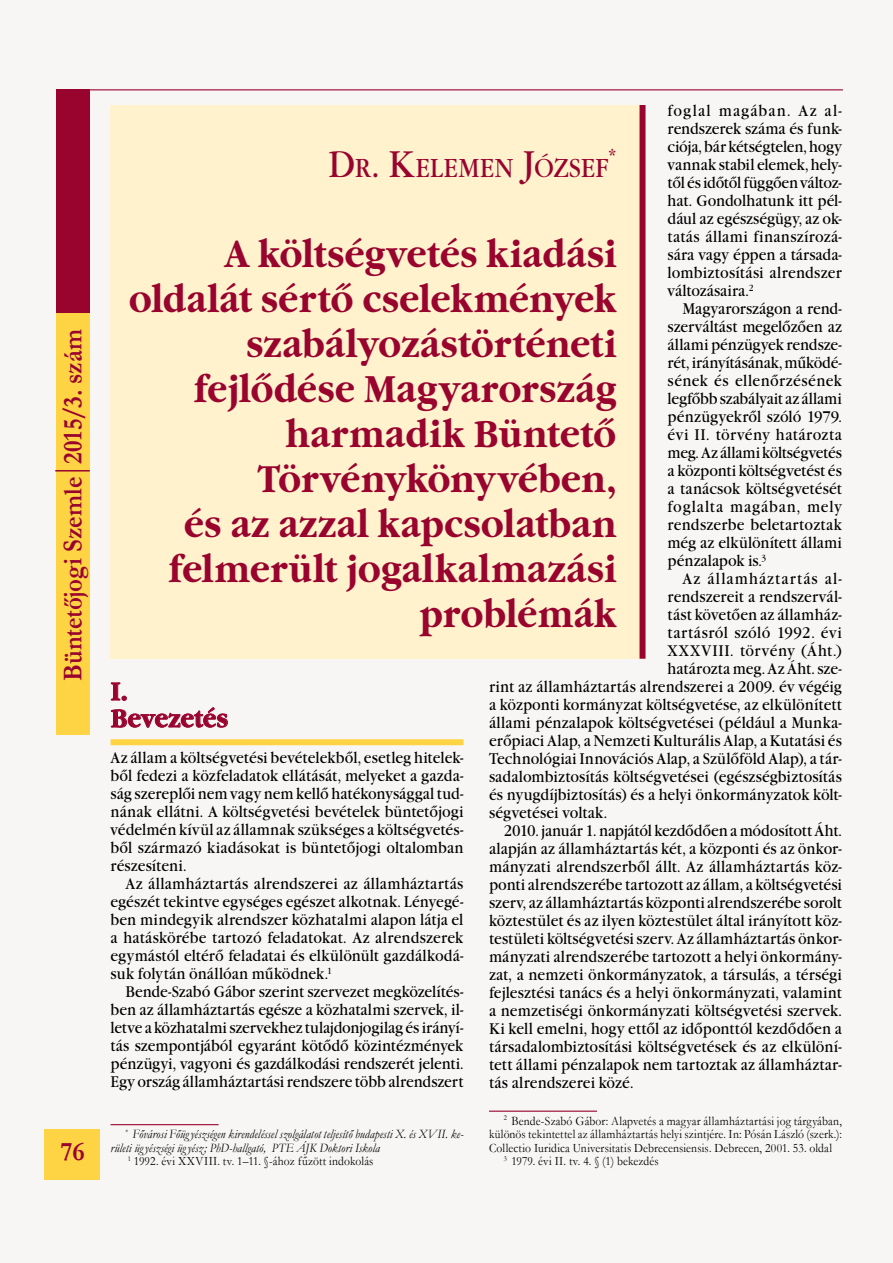
<style>
.page{position:relative;width:893px;height:1263px;background:#fff}
.page>*{position:absolute;margin:0;border:0;box-sizing:border-box;transform-origin:0 0}
.t1{font:700 38.55px/45px "Garamond PFL";letter-spacing:-.005em;color:#99042f;text-align:right;scale:.91 1}
.t2{font:700 27.3px "Garamond";letter-spacing:-.005em;color:#99042f;scale:.91 1}
.t3{font:27px "Garamond PFL";color:#99042f;scale:.91 1}
.t4{font:700 27px "Garamond";color:#99042f}
.t5{font:700 25.65px/27px "Garamond PFL";color:#99042f;scale:.91 1}
.t6{font:22.35px "Garamond PFL";color:#99042f;scale:.91 1}
.t7{font:16.05px/18px "Garamond PFL";letter-spacing:.005em;color:#000;text-align:justify;scale:.91 1}
.t8{font:16.05px "Garamond PFL";letter-spacing:-.015em;color:#000;scale:.91 1}
.t9{font:16.05px "Garamond PFL";letter-spacing:.03em;color:#000;scale:.91 1}
.t10{font:16.05px "Garamond PFL";letter-spacing:.045em;color:#000;scale:.91 1}
.t11{font:16.05px "Garamond PFL";letter-spacing:.08em;color:#000;scale:.91 1}
.t12{font:12.9px "Garamond";letter-spacing:.015em;color:#000;scale:.91 1}
.t13{font:italic 12.9px "Garamond";letter-spacing:.01em;color:#000;scale:.91 1}
.s1{font-size:38.55px}
</style>
<div class="page">
<div style="left:45px;top:1129px;width:55px;height:51px;background:#ffd444"></div>
<hr style="left:56px;top:89px;width:787px;height:1px;background:#99042f">
<div style="left:56px;top:311px;width:34px;height:424px;background:#ffd444"></div>
<div style="left:56px;top:90px;width:34px;height:223px;background:#99042f"></div>
<hr style="left:55px;top:470px;width:35px;height:1px;background:#99042f">
<hr style="left:489px;top:1110px;width:108px;height:2px;background:#99042f">
<div style="left:111px;top:105px;width:533px;height:554px;background:#fff2cd"></div>
<div style="left:639px;top:105px;width:6px;height:554px;background:#99042f"></div>
<svg style="left:111px;top:682px;width:16px;height:19px"></svg>
<svg style="left:111px;top:707px;width:117px;height:21px"></svg>
<hr style="left:111px;top:1124px;width:108px;height:1px;background:#99042f">
<div style="left:111px;top:739px;width:352px;height:6px;background:#ffd444"></div>
<h2 class="t2" style="left:54px;top:681px;width:388px;rotate:-90deg">Büntetőjogi Szemle 2015/3. szám</h2>
<h3 class="t4" style="left:61px;top:1133px;width:26px">76</h3>
<p class="t7" style="left:668px;top:102px;width:193px">foglal magában. Az al&shy;rendszerek száma és funk&shy;ciója, bár kétségtelen, hogy vannak stabil elemek, hely&shy;től és időtől függően változ&shy;hat. Gondolhatunk itt pél&shy;dául az egészségügy, az ok&shy;tatás állami finanszírozá&shy;sára vagy éppen a társada&shy;lombiztosítási alrendszer változásaira.<sup>2</sup></p>
<p class="t7" style="left:668px;top:300px;width:193px;text-indent:15px">Magyarországon a rend&shy;szerváltást megelőzően az állami pénzügyek rendsze&shy;rét, irányításának, működé&shy;sének és ellenőrzésének legfőbb szabályait az állami pénzügyekről szóló 1979. évi II. törvény határozta meg. Az állami költségvetés a központi költségvetést és a tanácsok költségvetését foglalta magában, mely rendszerbe beletartoztak még az elkülönített állami pénzalapok is.<sup>3</sup></p>
<p class="t11" style="left:682px;top:570px;width:177px">Az államháztartás al-</p>
<p class="t7" style="left:668px;top:588px;width:193px">rendszereit a rendszervál-</p>
<p class="t7" style="left:668px;top:606px;width:193px">tást követően az államház-</p>
<p class="t9" style="left:668px;top:624px;width:193px">tartásról szóló 1992. évi</p>
<p class="t10" style="left:668px;top:642px;width:193px">XXXVIII. törvény (Áht.)</p>
<p class="t7" style="left:668px;top:660px;width:193px">határozta meg. Az Áht. sze-</p>
<p class="t7" style="left:489px;top:678px;width:389px">rint az államháztartás alrendszerei a 2009. év végéig</p>
<p class="t7" style="left:489px;top:696px;width:389px">a központi kormányzat költségvetése, az elkülönített</p>
<p class="t7" style="left:489px;top:714px;width:389px">állami pénzalapok költségvetései (például a Munka-</p>
<p class="t7" style="left:489px;top:732px;width:389px">erőpiaci Alap, a Nemzeti Kulturális Alap, a Kutatási és</p>
<p class="t7" style="left:489px;top:750px;width:389px">Technológiai Innovációs Alap, a Szülőföld Alap), a tár-</p>
<p class="t7" style="left:489px;top:768px;width:389px">sadalombiztosítás költségvetései (egészségbiztosítás</p>
<p class="t7" style="left:489px;top:786px;width:389px">és nyugdíjbiztosítás) és a helyi önkormányzatok költ-</p>
<p class="t7" style="left:489px;top:804px;width:131px">ségvetései voltak.</p>
<p class="t8" style="left:504px;top:822px;width:373px">2010. január 1. napjától kezdődően a módosított Áht.</p>
<p class="t7" style="left:489px;top:840px;width:389px">alapján az államháztartás két, a központi és az önkor-</p>
<p class="t7" style="left:489px;top:858px;width:389px">mányzati alrendszerből állt. Az államháztartás köz-</p>
<p class="t7" style="left:489px;top:876px;width:389px">ponti alrendszerébe tartozott az állam, a költségvetési</p>
<p class="t7" style="left:489px;top:894px;width:389px">szerv, az államháztartás központi alrendszerébe sorolt</p>
<p class="t7" style="left:489px;top:912px;width:389px">köztestület és az ilyen köztestület által irányított köz-</p>
<p class="t7" style="left:489px;top:930px;width:389px">testületi költségvetési szerv. Az államháztartás önkor-</p>
<p class="t7" style="left:489px;top:948px;width:389px">mányzati alrendszerébe tartozott a helyi önkormány-</p>
<p class="t7" style="left:489px;top:966px;width:389px">zat, a nemzeti önkormányzatok, a társulás, a térségi</p>
<p class="t7" style="left:489px;top:984px;width:389px">fejlesztési tanács és a helyi önkormányzati, valamint</p>
<p class="t7" style="left:489px;top:1002px;width:389px">a nemzetiségi önkormányzati költségvetési szervek.</p>
<p class="t7" style="left:489px;top:1020px;width:389px">Ki kell emelni, hogy ettől az időponttól kezdődően a</p>
<p class="t7" style="left:489px;top:1038px;width:389px">társadalombiztosítási költségvetések és az elkülöní-</p>
<p class="t7" style="left:489px;top:1056px;width:389px">tett állami pénzalapok nem tartoztak az államháztar-</p>
<p class="t7" style="left:489px;top:1074px;width:160px">tás alrendszerei közé.</p>
<p class="t12" style="left:504px;top:1112px;width:373px"><sup>2</sup> Bende-Szabó Gábor: Alapvetés a magyar államháztartási jog tárgyában,</p>
<p class="t12" style="left:489px;top:1125px;width:389px">különös tekintettel az államháztartás helyi szintjére. In: Pósán László (szerk.):</p>
<p class="t12" style="left:489px;top:1139px;width:378px">Collectio Iuridica Universitatis Debrecensiensis. Debrecen, 2001. 53. oldal</p>
<p class="t12" style="left:504px;top:1152px;width:172px"><sup>3</sup> 1979. évi II. tv. 4. § (1) bekezdés</p>
<h3 class="t3" style="left:328px;top:152px;width:310px"><span class="s1">D</span>R<span class="s1">. K</span>ELEMEN <span class="s1">J</span>ÓZSEF</h3>
<h3 class="t6" style="left:608px;top:144px;width:11px">*</h3>
<h1 class="t1" style="left:129px;top:232px;width:537px">A költségvetés kiadási oldalát sértő cselekmények szabályozástörténeti fejlődése Magyarország harmadik Büntető<br>Törvénykönyvében,<br>és az azzal kapcsolatban felmerült jogalkalmazási problémák</h1>
<h3 class="t5" style="left:111px;top:678px;width:131px">I.<br>Bevezetés</h3>
<p class="t7" style="left:111px;top:749px;width:389px">Az állam a költségvetési bevételekből, esetleg hitelek&shy;ből fedezi a közfeladatok ellátását, melyeket a gazda&shy;ság szereplői nem vagy nem kellő hatékonysággal tud&shy;nának ellátni. A költségvetési bevételek büntetőjogi védelmén kívül az államnak szükséges a költségvetés&shy;ből származó kiadásokat is büntetőjogi oltalomban részesíteni.</p>
<p class="t7" style="left:111px;top:875px;width:389px;text-indent:15px">Az államháztartás alrendszerei az államháztartás egészét tekintve egységes egészet alkotnak. Lényegé&shy;ben mindegyik alrendszer közhatalmi alapon látja el a hatáskörébe tartozó feladatokat. Az alrendszerek egymástól eltérő feladatai és elkülönült gazdálkodá&shy;suk folytán önállóan működnek.<sup>1</sup></p>
<p class="t7" style="left:111px;top:983px;width:389px;text-indent:15px">Bende-Szabó Gábor szerint szervezet megközelítés&shy;ben az államháztartás egésze a közhatalmi szervek, il&shy;letve a közhatalmi szervekhez tulajdonjogilag és irányí&shy;tás szempontjából egyaránt kötődő közintézmények pénzügyi, vagyoni és gazdálkodási rendszerét jelenti.<br>Egy ország államháztartási rendszere több alrendszert</p>
<p class="t13" style="left:125px;top:1125px;width:373px"><sup>*</sup> Fővárosi Főüg yészségen kirendeléssel szolgálatot teljesítő budapesti X. és XVII. ke-</p>
<p class="t13" style="left:111px;top:1139px;width:297px">rületi üg yészségi üg yész; PhD-hallgató, PTE ÁJK Doktori Iskola</p>
<p class="t12" style="left:128px;top:1152px;width:272px"><sup>1</sup> 1992. évi XXVIII. tv. 1–11. §-ához fűzött indokolás</p>
</div>
